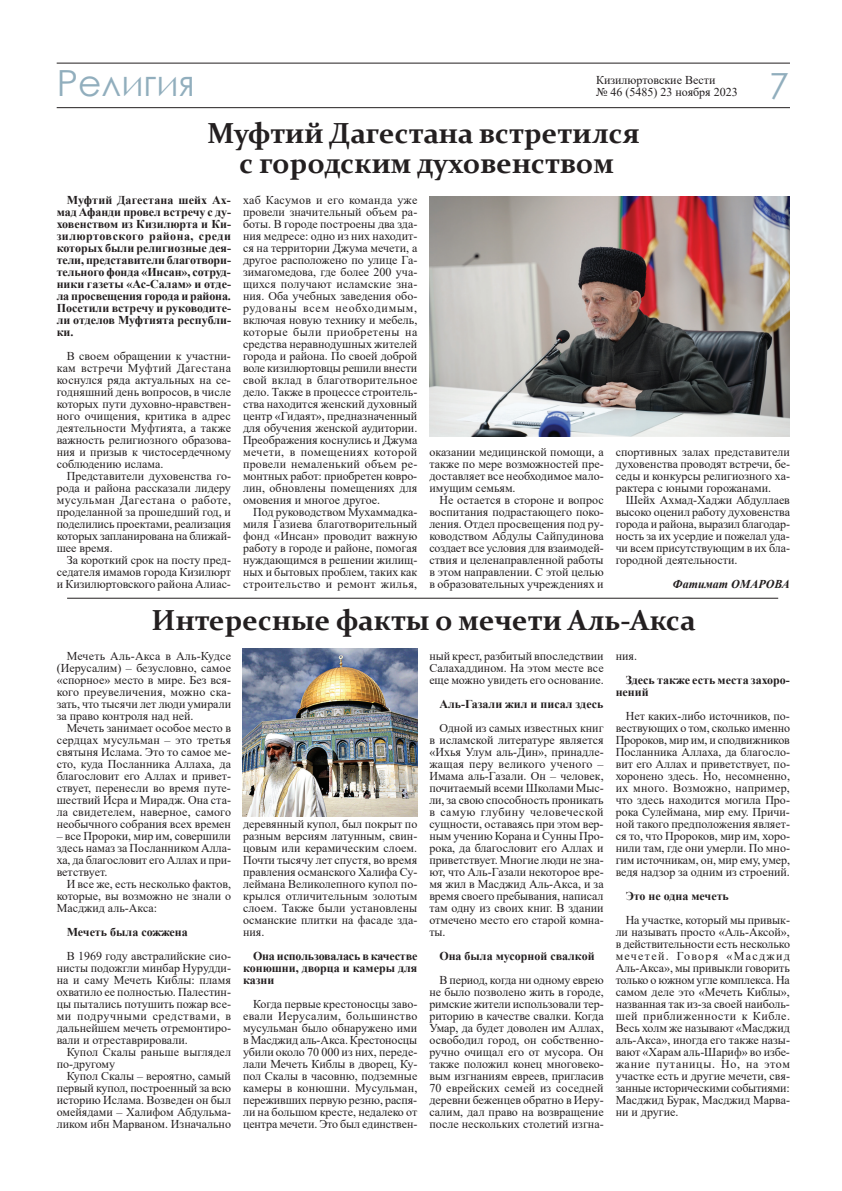
<style>
.page{position:relative;width:842px;height:1191px;background:#fff}
.page>*{position:absolute;margin:0;border:0;box-sizing:border-box;transform-origin:0 0}
.t1{font:36px "Century Gothic";color:#91aebd}
.t2{font:700 29px/30px "Constantia";color:#231f20;text-align:center}
.t3{font:12px/12px "Times New Roman";color:#231f20;text-align:justify}
.t4{font:700 12px/12px "Times New Roman";color:#231f20;text-align:justify}
.t5{font:italic 700 12px "Times New Roman";color:#231f20}
</style>
<div class="page">
<hr style="left:57px;top:63px;width:733px;height:1px;background:#231f20">
<hr style="left:57px;top:107px;width:733px;height:1px;background:#231f20">
<img style="left:429px;top:196px;width:361px;height:241px">
<hr style="left:67px;top:598px;width:711px;height:1px;background:#231f20">
<img style="left:243px;top:648px;width:174px;height:168px">
<h1 class="t1" style="left:57px;top:58px;width:140px">Религия</h1>
<p class="t3" style="left:596px;top:74px;width:121px">Кизилюртовские Вести</p>
<p class="t3" style="left:596px;top:86px;width:143px">№ 46 (5485) 23 ноября 2023</p>
<h2 class="t2" style="left:207px;top:116px;width:434px">Муфтий Дагестана встретился с городским духовенством</h2>
<h1 class="t1" style="left:769px;top:61px;width:21px">7</h1>
<p class="t4" style="left:57px;top:194px;width:176px;text-indent:10px">Муфтий Дагестана шейх Ах&shy;мад Афанди провел встречу с ду&shy;ховенством из Кизилюрта и Ки&shy;зилюртовского района, среди которых были религиозные дея&shy;тели, представители благотвори&shy;тельного фонда «Инсан», сотруд&shy;ники газеты «Ас-Салам» и отде&shy;ла просвещения города и района.<br>Посетили встречу и руководите&shy;ли отделов Муфтията республи&shy;ки.</p>
<p class="t3" style="left:57px;top:350px;width:176px;text-indent:10px">В своем обращении к участни&shy;кам встречи Муфтий Дагестана коснулся ряда актуальных на се&shy;годняшний день вопросов, в числе которых пути духовно-нравствен&shy;ного очищения, критика в адрес деятельности Муфтията, а также важность религиозного образова&shy;ния и призыв к чистосердечному соблюдению ислама.</p>
<p class="t3" style="left:57px;top:470px;width:176px;text-indent:10px">Представители духовенства го&shy;рода и района рассказали лидеру мусульман Дагестана о работе, проделанной за прошедший год, и поделились проектами, реализация которых запланирована на ближай&shy;шее время.</p>
<p class="t3" style="left:57px;top:554px;width:176px;text-indent:10px">За короткий срок на посту пред&shy;седателя имамов города Кизилюрт и Кизилюртовского района Алиас-</p>
<p class="t3" style="left:243px;top:194px;width:176px">хаб Касумов и его команда уже провели значительный объем ра&shy;боты. В городе построены два зда&shy;ния медресе: одно из них находит&shy;ся на территории Джума мечети, а другое расположено по улице Га&shy;зимагомедова, где более 200 уча&shy;щихся получают исламские зна&shy;ния. Оба учебных заведения обо&shy;рудованы всем необходимым, включая новую технику и мебель, которые были приобретены на средства неравнодушных жителей города и района. По своей доброй воле кизилюртовцы решили внести свой вклад в благотворительное дело. Также в процессе строитель&shy;ства находится женский духовный центр «Гидаят», предназначенный для обучения женской аудитории.<br>Преображения коснулись и Джума мечети, в помещениях которой провели немаленький объем ре&shy;монтных работ: приобретен ковро&shy;лин, обновлены помещениях для омовения и многое другое.</p>
<p class="t3" style="left:243px;top:506px;width:176px;text-indent:10px">Под руководством Мухаммадка&shy;миля Газиева благотворительный фонд «Инсан» проводит важную работу в городе и районе, помогая нуждающимся в решении жилищ&shy;ных и бытовых проблем, таких как строительство и ремонт жилья,</p>
<p class="t3" style="left:429px;top:446px;width:176px">оказании медицинской помощи, а также по мере возможностей пре&shy;доставляет все необходимое мало&shy;имущим семьям.</p>
<p class="t3" style="left:429px;top:494px;width:176px;text-indent:10px">Не остается в стороне и вопрос воспитания подрастающего поко&shy;ления. Отдел просвещения под ру&shy;ководством Абдулы Сайпудинова создает все условия для взаимодей&shy;ствия и целенаправленной работы в этом направлении. С этой целью в образовательных учреждениях и</p>
<p class="t3" style="left:616px;top:446px;width:176px">спортивных залах представители духовенства проводят встречи, бе&shy;седы и конкурсы религиозного ха&shy;рактера с юными горожанами.</p>
<p class="t3" style="left:616px;top:494px;width:176px;text-indent:10px">Шейх Ахмад-Хаджи Абдуллаев высоко оценил работу духовенства города и района, выразил благодар&shy;ность за их усердие и пожелал уда&shy;чи всем присутствующим в их бла&shy;городной деятельности.</p>
<p class="t5" style="left:672px;top:576px;width:119px">Фатимат ОМАРОВА</p>
<h2 class="t2" style="left:152px;top:603px;width:546px">Интересные факты о мечети Аль-Акса</h2>
<p class="t3" style="left:57px;top:650px;width:176px;text-indent:10px">Мечеть Аль-Акса в Аль-Кудсе (Иерусалим) – безусловно, самое «спорное» место в мире. Без вся&shy;кого преувеличения, можно ска&shy;зать, что тысячи лет люди умирали за право контроля над ней.</p>
<p class="t3" style="left:57px;top:722px;width:176px;text-indent:10px">Мечеть занимает особое место в сердцах мусульман – это третья святыня Ислама. Это то самое ме&shy;сто, куда Посланника Аллаха, да благословит его Аллах и привет&shy;ствует, перенесли во время путе&shy;шествий Исра и Мирадж. Она ста&shy;ла свидетелем, наверное, самого необычного собрания всех времен</p>
<p class="t3" style="left:57px;top:830px;width:176px">– все Пророки, мир им, совершили здесь намаз за Посланником Алла&shy;ха, да благословит его Аллах и при&shy;ветствует.</p>
<p class="t3" style="left:57px;top:878px;width:176px;text-indent:10px">И все же, есть несколько фактов, которые, вы возможно не знали о Масджид аль-Акса:</p>
<p class="t4" style="left:67px;top:926px;width:123px">Мечеть была сожжена</p>
<p class="t3" style="left:57px;top:950px;width:176px;text-indent:10px">В 1969 году австралийские сио&shy;нисты подожгли минбар Нурудди&shy;на и саму Мечеть Киблы: пламя охватило ее полностью. Палестин&shy;цы пытались потушить пожар все&shy;ми подручными средствами, в дальнейшем мечеть отремонтиро&shy;вали и отреставрировали.</p>
<p class="t3" style="left:57px;top:1046px;width:176px;text-indent:10px">Купол Скалы раньше выглядел по-другому</p>
<p class="t3" style="left:57px;top:1070px;width:176px;text-indent:10px">Купол Скалы – вероятно, самый первый купол, построенный за всю историю Ислама. Возведен он был омейядами – Халифом Абдульма&shy;ликом ибн Марваном. Изначально</p>
<p class="t3" style="left:243px;top:818px;width:176px">деревянный купол, был покрыт по разным версиям латунным, свин&shy;цовым или керамическим слоем.<br>Почти тысячу лет спустя, во время правления османского Халифа Су&shy;леймана Великолепного купол по&shy;крылся отличительным золотым слоем. Также были установлены османские плитки на фасаде зда&shy;ния.</p>
<p class="t4" style="left:243px;top:950px;width:176px;text-indent:10px">Она использовалась в качестве конюшни, дворца и камеры для казни</p>
<p class="t3" style="left:243px;top:998px;width:176px;text-indent:10px">Когда первые крестоносцы заво&shy;евали Иерусалим, большинство мусульман было обнаружено ими в Масджид аль-Акса. Крестоносцы убили около 70 000 из них, переде&shy;лали Мечеть Киблы в дворец, Ку&shy;пол Скалы в часовню, подземные камеры в конюшни. Мусульман, переживших первую резню, распя&shy;ли на большом кресте, недалеко от центра мечети. Это был единствен-</p>
<p class="t3" style="left:429px;top:650px;width:176px">ный крест, разбитый впоследствии Салахаддином. На этом месте все еще можно увидеть его основание.</p>
<p class="t4" style="left:439px;top:698px;width:166px">Аль-Газали жил и писал здесь</p>
<p class="t3" style="left:429px;top:722px;width:176px;text-indent:10px">Одной из самых известных книг в исламской литературе является «Ихья Улум аль-Дин», принадле&shy;жащая перу великого ученого – Имама аль-Газали. Он – человек, почитаемый всеми Школами Мыс&shy;ли, за свою способность проникать в самую глубину человеческой сущности, оставаясь при этом вер&shy;ным учению Корана и Сунны Про&shy;рока, да благословит его Аллах и приветствует. Многие люди не зна&shy;ют, что Аль-Газали некоторое вре&shy;мя жил в Масджид Аль-Акса, и за время своего пребывания, написал там одну из своих книг. В здании отмечено место его старой комна&shy;ты.</p>
<p class="t4" style="left:439px;top:950px;width:157px">Она была мусорной свалкой</p>
<p class="t3" style="left:429px;top:974px;width:176px;text-indent:10px">В период, когда ни одному еврею не было позволено жить в городе, римские жители использовали тер&shy;риторию в качестве свалки. Когда Умар, да будет доволен им Аллах, освободил город, он собственно&shy;ручно очищал его от мусора. Он также положил конец многовеко&shy;вым изгнаниям евреев, пригласив 70 еврейских семей из соседней деревни беженцев обратно в Иеру&shy;салим, дал право на возвращение после нескольких столетий изгна-</p>
<p class="t3" style="left:616px;top:650px;width:23px">ния.</p>
<p class="t4" style="left:616px;top:674px;width:176px;text-indent:10px">Здесь также есть места захоро&shy;нений</p>
<p class="t3" style="left:616px;top:710px;width:176px;text-indent:10px">Нет каких-либо источников, по&shy;вествующих о том, сколько именно Пророков, мир им, и сподвижников Посланника Аллаха, да благосло&shy;вит его Аллах и приветствует, по&shy;хоронено здесь. Но, несомненно, их много. Возможно, например, что здесь находится могила Про&shy;рока Сулеймана, мир ему. Причи&shy;ной такого предположения являет&shy;ся то, что Пророков, мир им, хоро&shy;нили там, где они умерли. По мно&shy;гим источникам, он, мир ему, умер, ведя надзор за одним из строений.</p>
<p class="t4" style="left:626px;top:890px;width:105px">Это не одна мечеть</p>
<p class="t3" style="left:616px;top:914px;width:176px;text-indent:10px">На участке, который мы привык&shy;ли называть просто «Аль-Аксой», в действительности есть несколько мечетей. Говоря «Масджид Аль-Акса», мы привыкли говорить только о южном угле комплекса. На самом деле это «Мечеть Киблы», названная так из-за своей наиболь&shy;шей приближенности к Кибле.<br>Весь холм же называют «Масджид аль-Акса», иногда его также назы&shy;вают «Харам аль-Шариф» во избе&shy;жание путаницы. Но, на этом участке есть и другие мечети, свя&shy;занные историческими событиями:<br>Масджид Бурак, Масджид Марва&shy;ни и другие.</p>
</div>
